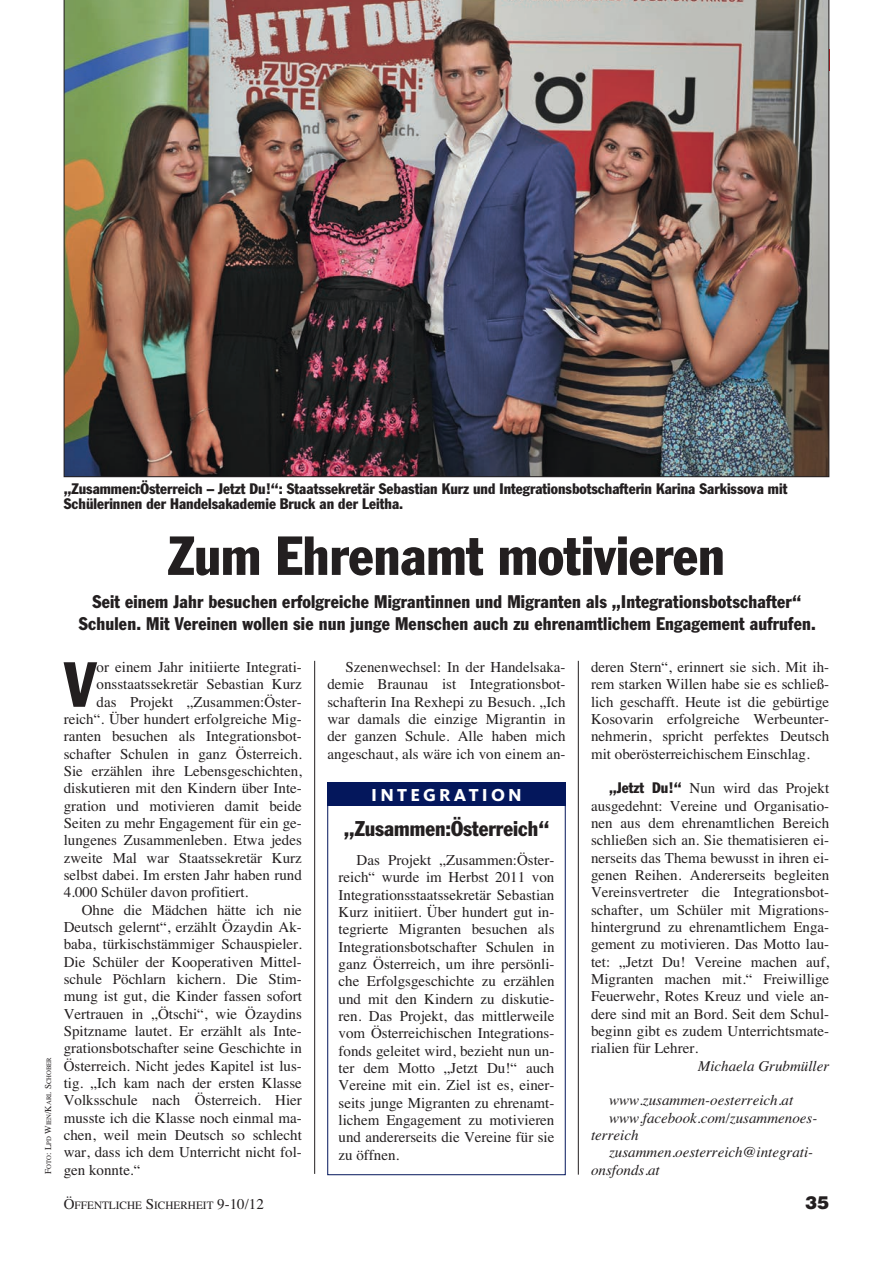
<style>
.page{position:relative;width:893px;height:1263px;background:#fff}
.page>*{position:absolute;margin:0;border:0;box-sizing:border-box;transform-origin:0 0}
.t1{font:condensed 62.55px "Franklin Gothic";color:#231f20}
.t2{font:condensed 54px "Franklin Gothic";color:#231f20}
.t3{font:condensed 21px "Franklin Gothic";color:#231f20}
.t4{font:condensed 18px/21.6px "Franklin Gothic";letter-spacing:.01em;color:#231f20;text-align:center}
.t5{font:800 18px "Kievit";letter-spacing:.175em;color:#fff}
.t6{font:900 18px "Helvetica";color:#231f20}
.t7{font:15px/17.2px "Times";color:#231f20;text-align:justify}
.t8{font:condensed 15px/15.8px "Franklin Gothic";color:#231f20}
.t9{font:italic 15px "Times";color:#231f20}
.t10{font:11.25px "Times";color:#231f20}
.t11{font:6.75px "Times";color:#231f20}
.s1{font-size:9px}
.s2{font-family:"Franklin Gothic";font-stretch:condensed}
.s3{font-size:15px}
</style>
<div class="page">
<hr style="left:314px;top:661px;width:1px;height:513px;background:#231f20">
<hr style="left:578px;top:661px;width:1px;height:513px;background:#231f20">
<img style="left:64px;top:0;width:765px;height:477px">
<div style="left:327px;top:805px;width:239px;height:370px;border:1px solid #04175c"></div>
<div style="left:327px;top:782px;width:239px;height:24px;background:#04175c"></div>
<p class="t11" style="left:45px;top:1174px;width:118px;rotate:-90deg"><span class="s1">F</span>OTO<span class="s1">: L</span>PD <span class="s1">W</span>IEN<span class="s1">/K</span>ARL <span class="s1">S</span>CHOBER</p>
<p class="t8" style="left:64px;top:482px;width:725px">„Zusammen:Österreich – Jetzt Du!“: Staatssekretär Sebastian Kurz und Integrationsbotschafterin Karina Sarkissova mit<br>Schülerinnen der Handelsakademie Bruck an der Leitha.</p>
<h2 class="t2" style="left:168px;top:536px;width:558px">Zum Ehrenamt motivieren</h2>
<p class="t4" style="left:79px;top:592px;width:738px">Seit einem Jahr besuchen erfolgreiche Migrantinnen und Migranten als „Integrationsbotschafter“<br>Schulen. Mit Vereinen wollen sie nun junge Menschen auch zu ehrenamtlichem Engagement aufrufen.</p>
<h1 class="t1" style="left:64px;top:662px;width:34px">V</h1>
<p class="t7" style="left:97px;top:658px;width:207px">or einem Jahr initiierte Integrati-</p>
<p class="t7" style="left:97px;top:676px;width:207px">onsstaatssekretär Sebastian Kurz</p>
<p class="t7" style="left:97px;top:693px;width:207px">das Projekt „Zusammen:Öster-</p>
<p class="t7" style="left:64px;top:710px;width:240px">reich“. Über hundert erfolgreiche Mig-</p>
<p class="t7" style="left:64px;top:728px;width:240px">ranten besuchen als Integrationsbot-</p>
<p class="t7" style="left:64px;top:745px;width:240px">schafter Schulen in ganz Österreich.</p>
<p class="t7" style="left:64px;top:762px;width:240px">Sie erzählen ihre Lebensgeschichten,</p>
<p class="t7" style="left:64px;top:780px;width:240px">diskutieren mit den Kindern über Inte-</p>
<p class="t7" style="left:64px;top:797px;width:240px">gration und motivieren damit beide</p>
<p class="t7" style="left:64px;top:814px;width:240px">Seiten zu mehr Engagement für ein ge-</p>
<p class="t7" style="left:64px;top:832px;width:240px">lungenes Zusammenleben. Etwa jedes</p>
<p class="t7" style="left:64px;top:849px;width:240px">zweite Mal war Staatssekretär Kurz</p>
<p class="t7" style="left:64px;top:866px;width:240px">selbst dabei. Im ersten Jahr haben rund</p>
<p class="t7" style="left:64px;top:883px;width:186px">4.000 Schüler davon profitiert.</p>
<p class="t7" style="left:82px;top:901px;width:222px">Ohne die Mädchen hätte ich nie</p>
<p class="t7" style="left:64px;top:918px;width:240px">Deutsch gelernt“, erzählt Özaydin Ak-</p>
<p class="t7" style="left:64px;top:935px;width:240px">baba, türkischstämmiger Schauspieler.</p>
<p class="t7" style="left:64px;top:953px;width:240px">Die Schüler der Kooperativen Mittel-</p>
<p class="t7" style="left:64px;top:970px;width:240px">schule Pöchlarn kichern. Die Stim-</p>
<p class="t7" style="left:64px;top:987px;width:240px">mung ist gut, die Kinder fassen sofort</p>
<p class="t7" style="left:64px;top:1005px;width:240px">Vertrauen in „Ötschi“, wie Özaydins</p>
<p class="t7" style="left:64px;top:1022px;width:240px">Spitzname lautet. Er erzählt als Inte-</p>
<p class="t7" style="left:64px;top:1039px;width:240px">grationsbotschafter seine Geschichte in</p>
<p class="t7" style="left:64px;top:1057px;width:240px">Österreich. Nicht jedes Kapitel ist lus-</p>
<p class="t7" style="left:64px;top:1074px;width:240px">tig. „Ich kam nach der ersten Klasse</p>
<p class="t7" style="left:64px;top:1091px;width:240px">Volksschule nach Österreich. Hier</p>
<p class="t7" style="left:64px;top:1109px;width:240px">musste ich die Klasse noch einmal ma-</p>
<p class="t7" style="left:64px;top:1126px;width:240px">chen, weil mein Deutsch so schlecht</p>
<p class="t7" style="left:64px;top:1143px;width:240px">war, dass ich dem Unterricht nicht fol-</p>
<p class="t7" style="left:64px;top:1161px;width:78px">gen konnte.“</p>
<p class="t7" style="left:327px;top:658px;width:240px;text-indent:18px">Szenenwechsel: In der Handelsaka&shy;demie Braunau ist Integrationsbot&shy;schafterin Ina Rexhepi zu Besuch. „Ich war damals die einzige Migrantin in der ganzen Schule. Alle haben mich angeschaut, als wäre ich von einem an-</p>
<p class="t7" style="left:591px;top:658px;width:240px">deren Stern“, erinnert sie sich. Mit ih&shy;rem starken Willen habe sie es schließ&shy;lich geschafft. Heute ist die gebürtige Kosovarin erfolgreiche Werbeunter&shy;nehmerin, spricht perfektes Deutsch mit oberösterreichischem Einschlag.</p>
<p class="t7" style="left:591px;top:779px;width:240px;text-indent:18px"><span class="s2">„Jetzt Du!“</span> Nun wird das Projekt ausgedehnt: Vereine und Organisatio&shy;nen aus dem ehrenamtlichen Bereich schließen sich an. Sie thematisieren ei&shy;nerseits das Thema bewusst in ihren ei&shy;genen Reihen. Andererseits begleiten Vereinsvertreter die Integrationsbot&shy;schafter, um Schüler mit Migrations&shy;hintergrund zu ehrenamtlichem Enga&shy;gement zu motivieren. Das Motto lau&shy;tet: „Jetzt Du! Vereine machen auf, Migranten machen mit.“ Freiwillige Feuerwehr, Rotes Kreuz und viele an&shy;dere sind mit an Bord. Seit dem Schul&shy;beginn gibt es zudem Unterrichtsmate&shy;rialien für Lehrer.</p>
<p class="t9" style="left:698px;top:1057px;width:133px">Michaela Grubmüller</p>
<p class="t9" style="left:609px;top:1091px;width:186px">www.zusammen-oesterreich.at</p>
<p class="t9" style="left:609px;top:1109px;width:210px">www.facebook.com/zusammenoes-</p>
<p class="t9" style="left:591px;top:1126px;width:49px">terreich</p>
<p class="t9" style="left:609px;top:1143px;width:206px">zusammen.oesterreich@integrati-</p>
<p class="t9" style="left:591px;top:1161px;width:70px">onsfonds.at</p>
<p class="t5" style="left:371px;top:789px;width:152px">INTEGRATION</p>
<h3 class="t3" style="left:344px;top:821px;width:207px">„Zusammen:Österreich“</h3>
<p class="t7" style="left:339px;top:851px;width:217px;text-indent:18px">Das Projekt „Zusammen:Öster&shy;reich“ wurde im Herbst 2011 von Integrationsstaatssekretär Sebastian Kurz initiiert. Über hundert gut in&shy;tegrierte Migranten besuchen als Integrationsbotschafter Schulen in ganz Österreich, um ihre persönli&shy;che Erfolgsgeschichte zu erzählen und mit den Kindern zu diskutie&shy;ren. Das Projekt, das mittlerweile vom Österreichischen Integrations&shy;fonds geleitet wird, bezieht nun un&shy;ter dem Motto „Jetzt Du!“ auch Vereine mit ein. Ziel ist es, einer&shy;seits junge Migranten zu ehrenamt&shy;lichem Engagement zu motivieren und andererseits die Vereine für sie zu öffnen.</p>
<p class="t10" style="left:64px;top:1198px;width:202px"><span class="s3">Ö</span>FFENTLICHE <span class="s3">S</span>ICHERHEIT <span class="s3">9-10/12</span></p>
<p class="t6" style="left:805px;top:1192px;width:26px">35</p>
</div>
